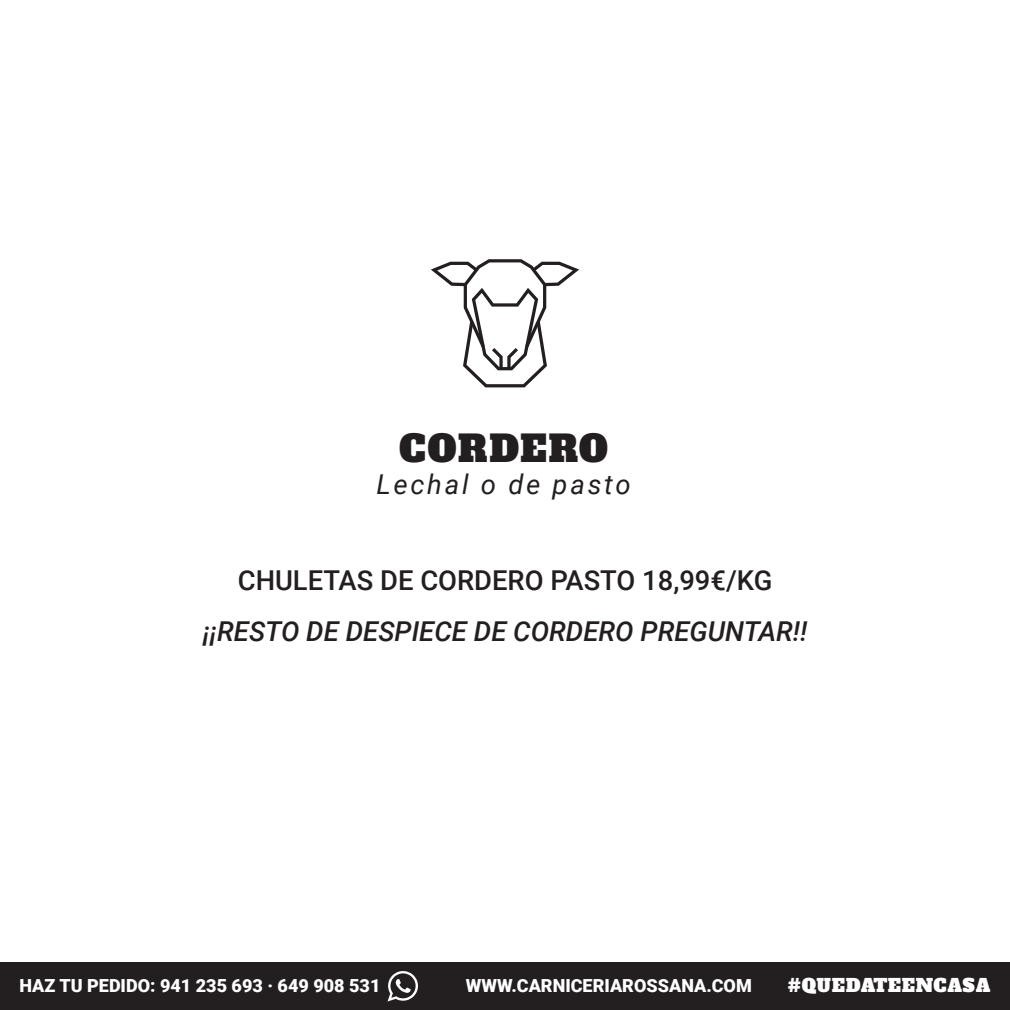
<style>
.page{position:relative;width:1010px;height:1010px;background:#fff}
.page>*{position:absolute;margin:0;border:0;box-sizing:border-box;transform-origin:0 0}
.t1{font:36.4px "Alfa Slab One";letter-spacing:.035em;color:#231f20}
.t2{font:italic 500 27.4px "Roboto";color:#231f20}
.t3{font:500 27.4px "Roboto";color:#231f20}
.t4{font:italic 27.4px "Roboto";letter-spacing:.1em;color:#231f20}
.t5{font:900 18px "Roboto";color:#fff}
.t6{font:18px "Alfa Slab One";letter-spacing:.04em;color:#fff}
</style>
<div class="page">
<svg style="left:431px;top:259px;width:148px;height:128px"></svg>
<div style="left:0;top:962px;width:1009px;height:47px;background:#231f20"></div>
<svg style="left:387px;top:971px;width:31px;height:30px"></svg>
<h1 class="t1" style="left:399px;top:423px;width:210px">CORDERO</h1>
<h2 class="t4" style="left:376px;top:465px;width:256px">Lechal o de pasto</h2>
<h2 class="t3" style="left:238px;top:560px;width:536px">CHULETAS DE CORDERO PASTO 18,99€/KG</h2>
<h2 class="t2" style="left:203px;top:611px;width:606px">¡¡RESTO DE DESPIECE DE CORDERO PREGUNTAR!!</h2>
<p class="t5" style="left:19px;top:972px;width:362px">HAZ TU PEDIDO: 941 235 693 · 649 908 531</p>
<p class="t5" style="left:465px;top:972px;width:287px">WWW.CARNICERIAROSSANA.COM</p>
<p class="t6" style="left:787px;top:973px;width:204px">#QUEDATEENCASA</p>
</div>
